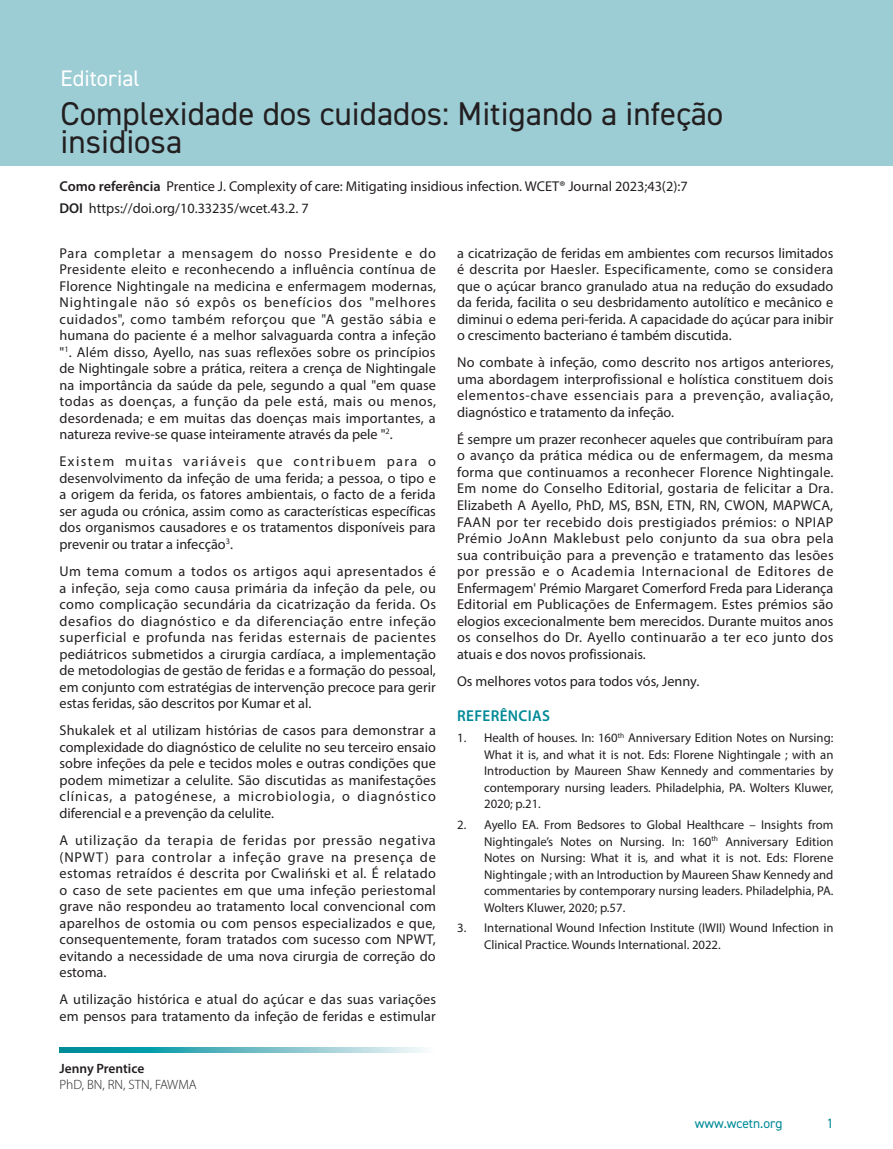
<style>
.page{position:relative;width:893px;height:1149px;background:#fff}
.page>*{position:absolute;margin:0;border:0;box-sizing:border-box;transform-origin:0 0}
.WCET_Top_Title{font:33px/28.5px "DIN2014";color:#231f20}
.WCET_Type_of_article{font:22.5px "DIN2014";color:#fff}
.WCET_Heading{font:600 15.75px "Myriad Pro";letter-spacing:.02em;color:#008a97}
.WCET_Galley{font:14.25px/16.5px "Myriad Pro";color:#231f20;text-align:justify}
.WCET_-_For_referencing{font:14.25px "Myriad Pro";color:#231f20}
.WCET-Author_details{font:300 13.5px "Myriad Pro";color:#231f20}
.t1{font:13.5px "DIN2014";color:#008a97}
.WCET-Author{font:600 13.5px "Myriad Pro";color:#231f20}
.t2{font:12.75px/16.5px "Myriad Pro";color:#231f20;text-align:justify}
.s1{font-weight:600}
</style>
<div class="page">
<div style="left:0;top:0;width:893px;height:166px;background:#9ccdd5"></div>
<svg style="left:60px;top:1047px;width:365px;height:4px"></svg>
<p class="WCET_Type_of_article" style="left:61px;top:64px;width:81px">Editorial</p>
<p class="WCET_Top_Title" style="left:61px;top:98px;width:664px">Complexidade dos cuidados: Mitigando a infeção insidiosa</p>
<p class="WCET_-_For_referencing" style="left:60px;top:177px;width:630px"><span class="s1">Como referência</span> Prentice J. Complexity of care: Mitigating insidious infection. WCET® Journal 2023;43(2):7</p>
<p class="WCET_-_For_referencing" style="left:60px;top:199px;width:251px"><span class="s1">DOI</span> https://doi.org/10.33235/wcet.43.2. 7</p>
<p class="WCET_Galley" style="left:60px;top:244px;width:378px">Para completar a mensagem do nosso Presidente e do Presidente eleito e reconhecendo a influência contínua de Florence Nightingale na medicina e enfermagem modernas, Nightingale não só expôs os benefícios dos "melhores cuidados", como também reforçou que "A gestão sábia e humana do paciente é a melhor salvaguarda contra a infeção "<sup>1</sup>. Além disso, Ayello, nas suas reflexões sobre os princípios de Nightingale sobre a prática, reitera a crença de Nightingale na importância da saúde da pele, segundo a qual "em quase todas as doenças, a função da pele está, mais ou menos, desordenada; e em muitas das doenças mais importantes, a natureza revive-se quase inteiramente através da pele "<sup>2</sup>.</p>
<p class="WCET_Galley" style="left:60px;top:453px;width:378px">Existem muitas variáveis que contribuem para o desenvolvimento da infeção de uma ferida; a pessoa, o tipo e a origem da ferida, os fatores ambientais, o facto de a ferida ser aguda ou crónica, assim como as características específicas dos organismos causadores e os tratamentos disponíveis para prevenir ou tratar a infecção<sup>3</sup>.</p>
<p class="WCET_Galley" style="left:60px;top:562px;width:378px">Um tema comum a todos os artigos aqui apresentados é a infeção, seja como causa primária da infeção da pele, ou como complicação secundária da cicatrização da ferida. Os desafios do diagnóstico e da diferenciação entre infeção superficial e profunda nas feridas esternais de pacientes pediátricos submetidos a cirurgia cardíaca, a implementação de metodologias de gestão de feridas e a formação do pessoal, em conjunto com estratégias de intervenção precoce para gerir estas feridas, são descritos por Kumar et al.</p>
<p class="WCET_Galley" style="left:60px;top:721px;width:378px">Shukalek et al utilizam histórias de casos para demonstrar a complexidade do diagnóstico de celulite no seu terceiro ensaio sobre infeções da pele e tecidos moles e outras condições que podem mimetizar a celulite. São discutidas as manifestações clínicas, a patogénese, a microbiologia, o diagnóstico diferencial e a prevenção da celulite.</p>
<p class="WCET_Galley" style="left:60px;top:831px;width:378px">A utilização da terapia de feridas por pressão negativa (NPWT) para controlar a infeção grave na presença de estomas retraídos é descrita por Cwaliński et al. É relatado o caso de sete pacientes em que uma infeção periestomal grave não respondeu ao tratamento local convencional com aparelhos de ostomia ou com pensos especializados e que, consequentemente, foram tratados com sucesso com NPWT, evitando a necessidade de uma nova cirurgia de correção do estoma.</p>
<p class="WCET_Galley" style="left:60px;top:990px;width:378px">A utilização histórica e atual do açúcar e das suas variações em pensos para tratamento da infeção de feridas e estimular</p>
<p class="WCET-Author" style="left:60px;top:1059px;width:86px">Jenny Prentice</p>
<p class="WCET-Author_details" style="left:60px;top:1076px;width:139px">PhD, BN, RN, STN, FAWMA</p>
<p class="WCET_Galley" style="left:457px;top:244px;width:378px">a cicatrização de feridas em ambientes com recursos limitados é descrita por Haesler. Especificamente, como se considera que o açúcar branco granulado atua na redução do exsudado da ferida, facilita o seu desbridamento autolítico e mecânico e diminui o edema peri-ferida. A capacidade do açúcar para inibir o crescimento bacteriano é também discutida.</p>
<p class="WCET_Galley" style="left:457px;top:354px;width:378px">No combate à infeção, como descrito nos artigos anteriores, uma abordagem interprofissional e holística constituem dois elementos-chave essenciais para a prevenção, avaliação, diagnóstico e tratamento da infeção.</p>
<p class="WCET_Galley" style="left:457px;top:430px;width:378px">É sempre um prazer reconhecer aqueles que contribuíram para o avanço da prática médica ou de enfermagem, da mesma forma que continuamos a reconhecer Florence Nightingale.<br>Em nome do Conselho Editorial, gostaria de felicitar a Dra.<br>Elizabeth A Ayello, PhD, MS, BSN, ETN, RN, CWON, MAPWCA, FAAN por ter recebido dois prestigiados prémios: o NPIAP Prémio JoAnn Maklebust pelo conjunto da sua obra pela sua contribuição para a prevenção e tratamento das lesões por pressão e o Academia Internacional de Editores de Enfermagem' Prémio Margaret Comerford Freda para Liderança Editorial em Publicações de Enfermagem. Estes prémios são elogios excecionalmente bem merecidos. Durante muitos anos os conselhos do Dr. Ayello continuarão a ter eco junto dos atuais e dos novos profissionais.</p>
<p class="WCET_Galley" style="left:457px;top:672px;width:244px">Os melhores votos para todos vós, Jenny.</p>
<p class="WCET_Heading" style="left:457px;top:706px;width:94px">REFERÊNCIAS</p>
<p class="t2" style="left:484px;top:729px;width:351px;text-indent:-27px">1. Health of houses. In: 160<sup>th</sup> Anniversary Edition Notes on Nursing:<br>What it is, and what it is not. Eds: Florene Nightingale ; with an Introduction by Maureen Shaw Kennedy and commentaries by contemporary nursing leaders. Philadelphia, PA. Wolters Kluwer, 2020; p.21.</p>
<p class="t2" style="left:484px;top:816px;width:351px;text-indent:-27px">2. Ayello EA. From Bedsores to Global Healthcare – Insights from Nightingale’s Notes on Nursing. In: 160<sup>th</sup> Anniversary Edition Notes on Nursing: What it is, and what it is not. Eds: Florene Nightingale ; with an Introduction by Maureen Shaw Kennedy and commentaries by contemporary nursing leaders. Philadelphia, PA.<br>Wolters Kluwer, 2020; p.57.</p>
<p class="t2" style="left:484px;top:919px;width:351px;text-indent:-27px">3. International Wound Infection Institute (IWII) Wound Infection in<br>Clinical Practice. Wounds International. 2022.</p>
<p class="t1" style="left:695px;top:1114px;width:89px">www.wcetn.org</p>
<p class="t1" style="left:827px;top:1114px;width:8px">1</p>
</div>
